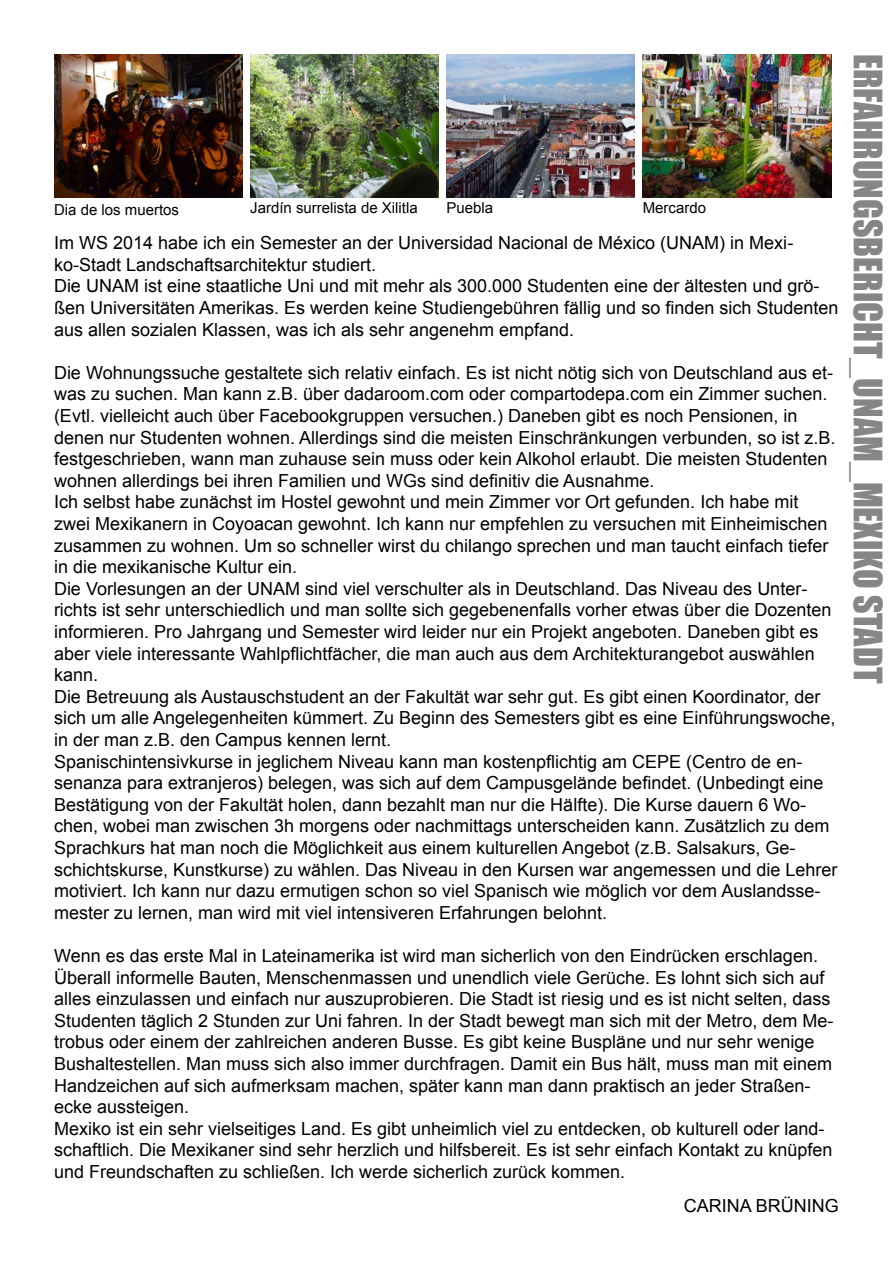
<style>
.page{position:relative;width:893px;height:1263px;background:#fff}
.page>*{position:absolute;margin:0;border:0;box-sizing:border-box;transform-origin:0 0}
.t1{font:36px "Impact";color:#848688}
.t2{font:18px/21.6px "Arial";color:#000}
.t3{font:15px "Arial";color:#000}
</style>
<div class="page">
<img style="left:54px;top:54px;width:188px;height:144px">
<img style="left:250px;top:54px;width:189px;height:144px">
<img style="left:446px;top:54px;width:189px;height:144px">
<img style="left:643px;top:54px;width:188px;height:144px">
<p class="t3" style="left:54px;top:200px;width:127px">Dia de los muertos</p>
<p class="t3" style="left:250px;top:198px;width:169px">Jardín surrelista de Xilitla</p>
<p class="t3" style="left:446px;top:198px;width:48px">Puebla</p>
<p class="t3" style="left:643px;top:198px;width:65px">Mercardo</p>
<p class="t2" style="left:54px;top:232px;width:786px">Im WS 2014 habe ich ein Semester an der Universidad Nacional de México (UNAM) in Mexi&shy;ko-Stadt Landschaftsarchitektur studiert.<br>Die UNAM ist eine staatliche Uni und mit mehr als 300.000 Studenten eine der ältesten und grö&shy;ßen Universitäten Amerikas. Es werden keine Studiengebühren fällig und so finden sich Studenten aus allen sozialen Klassen, was ich als sehr angenehm empfand.</p>
<p class="t2" style="left:54px;top:362px;width:785px">Die Wohnungssuche gestaltete sich relativ einfach. Es ist nicht nötig sich von Deutschland aus et&shy;was zu suchen. Man kann z.B. über dadaroom.com oder compartodepa.com ein Zimmer suchen. (Evtl. vielleicht auch über Facebookgruppen versuchen.) Daneben gibt es noch Pensionen, in denen nur Studenten wohnen. Allerdings sind die meisten Einschränkungen verbunden, so ist z.B. festgeschrieben, wann man zuhause sein muss oder kein Alkohol erlaubt. Die meisten Studenten wohnen allerdings bei ihren Familien und WGs sind definitiv die Ausnahme.<br>Ich selbst habe zunächst im Hostel gewohnt und mein Zimmer vor Ort gefunden. Ich habe mit zwei Mexikanern in Coyoacan gewohnt. Ich kann nur empfehlen zu versuchen mit Einheimischen zusammen zu wohnen. Um so schneller wirst du chilango sprechen und man taucht einfach tiefer in die mexikanische Kultur ein.<br>Die Vorlesungen an der UNAM sind viel verschulter als in Deutschland. Das Niveau des Unter&shy;richts ist sehr unterschiedlich und man sollte sich gegebenenfalls vorher etwas über die Dozenten informieren. Pro Jahrgang und Semester wird leider nur ein Projekt angeboten. Daneben gibt es aber viele interessante Wahlpflichtfächer, die man auch aus dem Architekturangebot auswählen kann.<br>Die Betreuung als Austauschstudent an der Fakultät war sehr gut. Es gibt einen Koordinator, der sich um alle Angelegenheiten kümmert. Zu Beginn des Semesters gibt es eine Einführungswoche, in der man z.B. den Campus kennen lernt.<br>Spanischintensivkurse in jeglichem Niveau kann man kostenpflichtig am CEPE (Centro de en&shy;senanza para extranjeros) belegen, was sich auf dem Campusgelände befindet. (Unbedingt eine Bestätigung von der Fakultät holen, dann bezahlt man nur die Hälfte). Die Kurse dauern 6 Wo&shy;chen, wobei man zwischen 3h morgens oder nachmittags unterscheiden kann. Zusätzlich zu dem Sprachkurs hat man noch die Möglichkeit aus einem kulturellen Angebot (z.B. Salsakurs, Ge&shy;schichtskurse, Kunstkurse) zu wählen. Das Niveau in den Kursen war angemessen und die Lehrer motiviert. Ich kann nur dazu ermutigen schon so viel Spanisch wie möglich vor dem Auslandsse&shy;mester zu lernen, man wird mit viel intensiveren Erfahrungen belohnt.</p>
<p class="t2" style="left:54px;top:945px;width:781px">Wenn es das erste Mal in Lateinamerika ist wird man sicherlich von den Eindrücken erschlagen.<br>Überall informelle Bauten, Menschenmassen und unendlich viele Gerüche. Es lohnt sich sich auf alles einzulassen und einfach nur auszuprobieren. Die Stadt ist riesig und es ist nicht selten, dass Studenten täglich 2 Stunden zur Uni fahren. In der Stadt bewegt man sich mit der Metro, dem Me&shy;trobus oder einem der zahlreichen anderen Busse. Es gibt keine Buspläne und nur sehr wenige Bushaltestellen. Man muss sich also immer durchfragen. Damit ein Bus hält, muss man mit einem Handzeichen auf sich aufmerksam machen, später kann man dann praktisch an jeder Straßen&shy;ecke aussteigen.<br>Mexiko ist ein sehr vielseitiges Land. Es gibt unheimlich viel zu entdecken, ob kulturell oder land&shy;schaftlich. Die Mexikaner sind sehr herzlich und hilfsbereit. Es ist sehr einfach Kontakt zu knüpfen und Freundschaften zu schließen. Ich werde sicherlich zurück kommen.</p>
<p class="t2" style="left:684px;top:1195px;width:157px">CARINA BRÜNING</p>
<h1 class="t1" style="left:896px;top:54px;width:631px;rotate:90deg">ERFAHRUNGSBERICHT_UNAM_MEXIKO STADT</h1>
</div>
